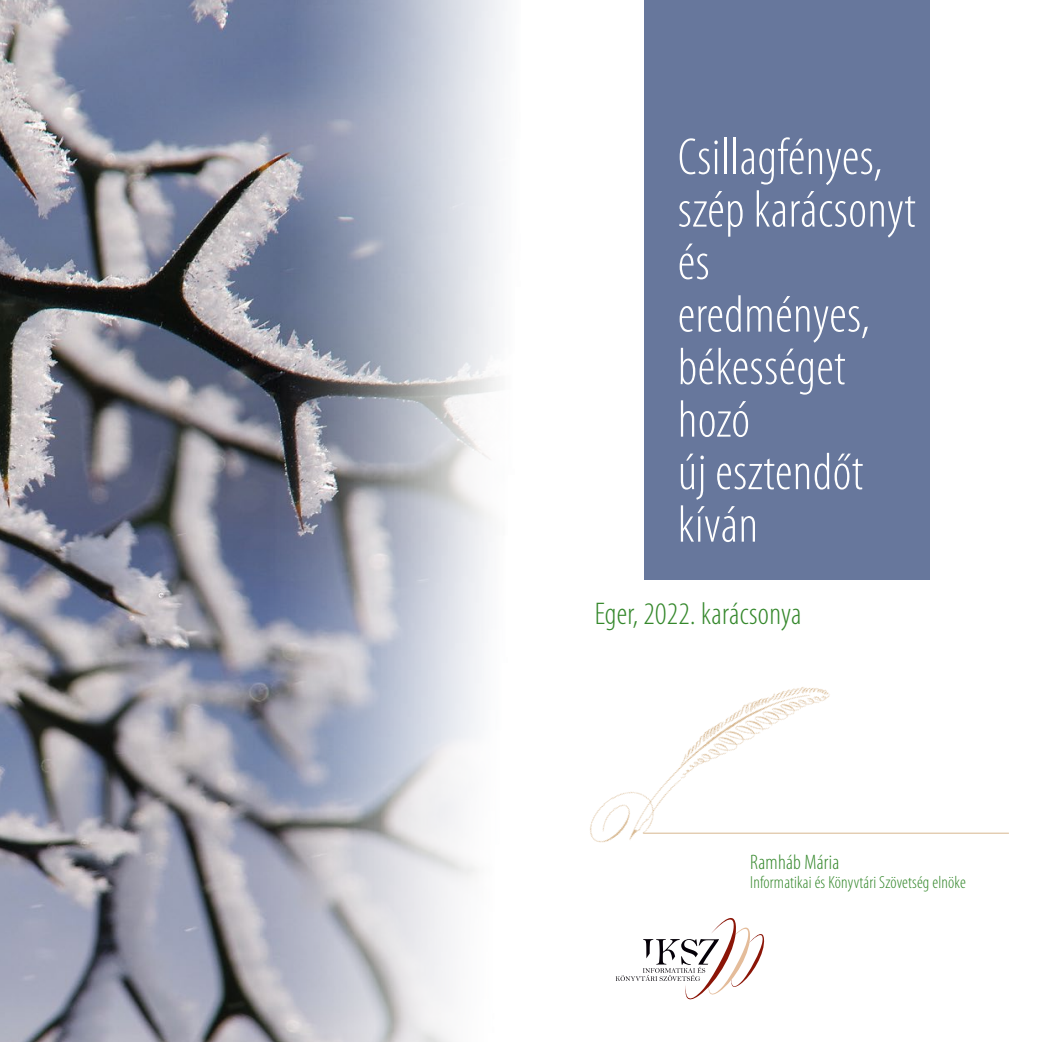
<style>
.page{position:relative;width:1042px;height:1042px;background:#fff}
.page>*{position:absolute;margin:0;border:0;box-sizing:border-box;transform-origin:0 0}
.t1{font:300 condensed 52.5px/52.5px "Myriad Pro";letter-spacing:.01em;color:#fff}
.t2{font:300 condensed 31.5px "Myriad Pro";letter-spacing:.01em;color:#35882c}
.t3{font:300 condensed 21px "Myriad Pro";letter-spacing:.01em;color:#35882c}
.t4{font:300 condensed 17.5px "Myriad Pro";letter-spacing:.01em;color:#35882c}
</style>
<div class="page">
<div style="left:644px;top:0;width:286px;height:580px;background:#67779c"></div>
<img style="left:590px;top:687px;width:245px;height:156px">
<hr style="left:643px;top:833px;width:366px;height:1px;background:#d7b78f">
<img style="left:0;top:0;width:505px;height:1042px">
<svg style="left:616px;top:918px;width:149px;height:82px"></svg>
<p class="t1" style="left:678px;top:132px;width:239px">Csillagfényes, szép karácsonyt és<br>eredményes, békességet hozó<br>új esztendőt kíván</p>
<p class="t2" style="left:595px;top:597px;width:208px">Eger, 2022. karácsonya</p>
<p class="t3" style="left:750px;top:851px;width:90px">Ramháb Mária</p>
<p class="t4" style="left:750px;top:873px;width:217px">Informatikai és Könyvtári Szövetség elnöke</p>
</div>
